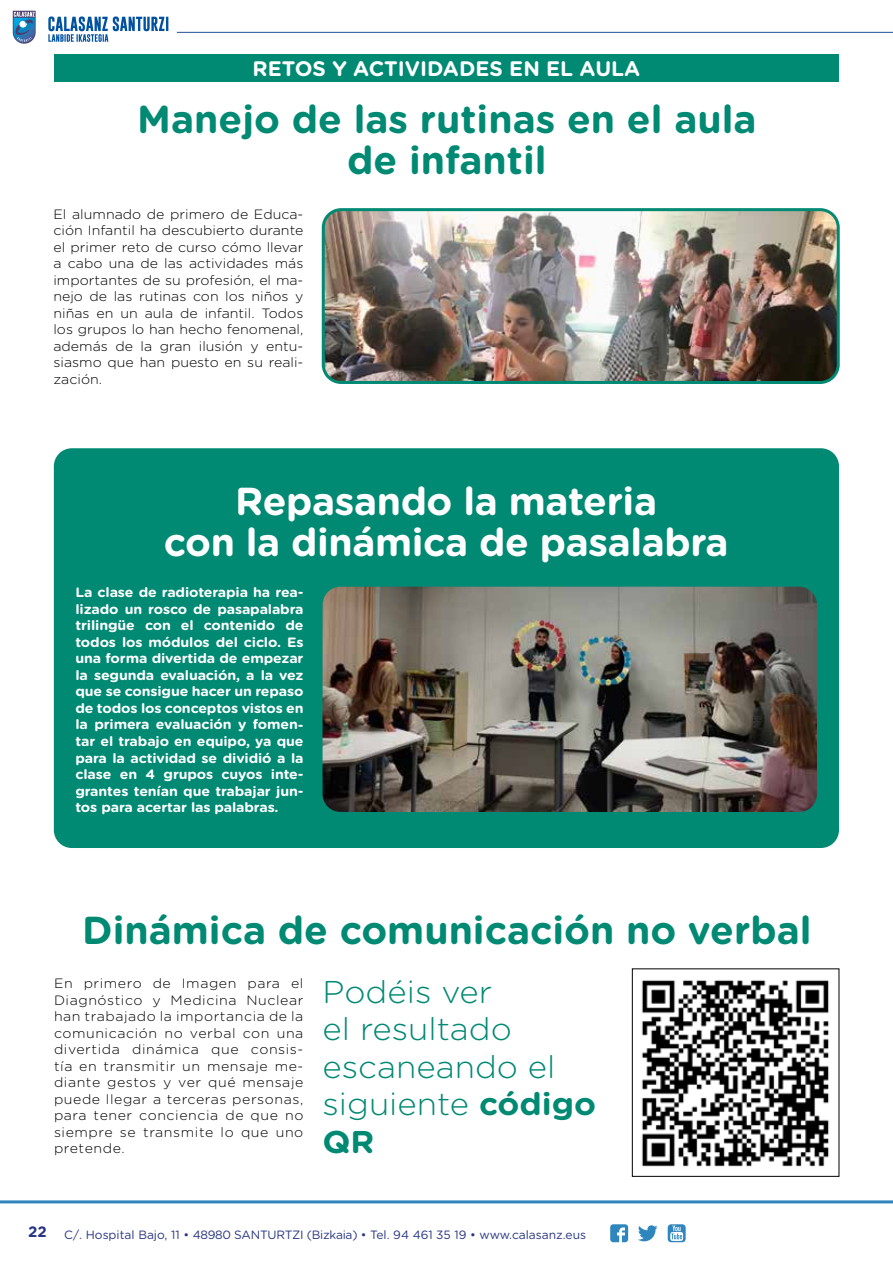
<style>
.page{position:relative;width:893px;height:1263px;background:#fff}
.page>*{position:absolute;margin:0;border:0;box-sizing:border-box;transform-origin:0 0}
.t1{font:700 39px/40.5px "Gotham Rounded";color:#008973;text-align:center}
.t2{font:700 39px/40.5px "Gotham Rounded";letter-spacing:-.01em;color:#fff;text-align:center}
.t3{font:300 31.5px/37.5px "Gotham Rounded";color:#008973;scale:1.05 1}
.t4{font:700 21px "Gotham Rounded";color:#fff}
.t5{font:300 13.5px/16.5px "Gotham Rounded";letter-spacing:.01em;color:#000;text-align:justify;scale:1.05 1}
.t6{font:700 13.5px/16.5px "Gotham Rounded";letter-spacing:-.01em;color:#fff;text-align:justify;scale:1.05 1}
.t7{font:12px "Gotham Rounded";color:#283583}
.s1{font-weight:700}
.s2{font-weight:700;font-size:15px}
</style>
<div class="page">
<svg style="left:13px;top:11px;width:23px;height:33px"></svg>
<hr style="left:0;top:1200px;width:893px;height:3px;background:#2f85bd">
<svg style="left:638px;top:1225px;width:19px;height:16px"></svg>
<svg style="left:610px;top:1224px;width:18px;height:18px"></svg>
<svg style="left:668px;top:1224px;width:18px;height:18px"></svg>
<hr style="left:177px;top:32px;width:716px;height:1px;background:#225197">
<svg style="left:48px;top:16px;width:120px;height:26px"></svg>
<div style="left:54px;top:54px;width:785px;height:28px;background:#008973"></div>
<div style="left:54px;top:448px;width:785px;height:400px;background:#008973;border-radius:18px"></div>
<img style="left:323px;top:587px;width:494px;height:225px">
<img style="left:323px;top:212px;width:513px;height:168px">
<div style="left:322px;top:208px;width:518px;height:176px;border:3px solid #008973;border-radius:18px"></div>
<img style="left:641px;top:980px;width:188px;height:187px">
<h3 class="t4" style="left:253px;top:53px;width:389px">RETOS Y ACTIVIDADES EN EL AULA</h3>
<h1 class="t1" style="left:137px;top:97px;width:621px">Manejo de las rutinas en el aula de infantil</h1>
<p class="t5" style="left:53px;top:205px;width:240px">El alumnado de primero de Educa&shy;ción Infantil ha descubierto durante el primer reto de curso cómo llevar a cabo una de las actividades más importantes de su profesión, el ma&shy;nejo de las rutinas con los niños y niñas en un aula de infantil. Todos los grupos lo han hecho fenomenal, además de la gran ilusión y entu&shy;siasmo que han puesto en su reali&shy;zación.</p>
<h1 class="t2" style="left:164px;top:480px;width:566px">Repasando la materia<br>con la dinámica de pasalabra</h1>
<p class="t6" style="left:75px;top:584px;width:219px">La clase de radioterapia ha rea&shy;lizado un rosco de pasapalabra trilingüe con el contenido de todos los módulos del ciclo. Es una forma divertida de empezar la segunda evaluación, a la vez que se consigue hacer un repaso de todos los conceptos vistos en la primera evaluación y fomen&shy;tar el trabajo en equipo, ya que para la actividad se dividió a la clase en 4 grupos cuyos inte&shy;grantes tenían que trabajar jun&shy;tos para acertar las palabras.</p>
<h1 class="t1" style="left:82px;top:908px;width:731px">Dinámica de comunicación no verbal</h1>
<h2 class="t3" style="left:323px;top:971px;width:262px">Podéis ver<br>el resultado escaneando el siguiente <span class="s1">código<br>QR</span></h2>
<p class="t5" style="left:54px;top:975px;width:239px">En primero de Imagen para el Diagnóstico y Medicina Nuclear han trabajado la importancia de la comunicación no verbal con una divertida dinámica que consis&shy;tía en transmitir un mensaje me&shy;diante gestos y ver qué mensaje puede llegar a terceras personas, para tener conciencia de que no siempre se transmite lo que uno pretende.</p>
<p class="t7" style="left:28px;top:1226px;width:559px"><span class="s2">22</span> C/. Hospital Bajo, 11 • 48980 SANTURTZI (Bizkaia) • Tel. 94 461 35 19 • www.calasanz.eus</p>
</div>
